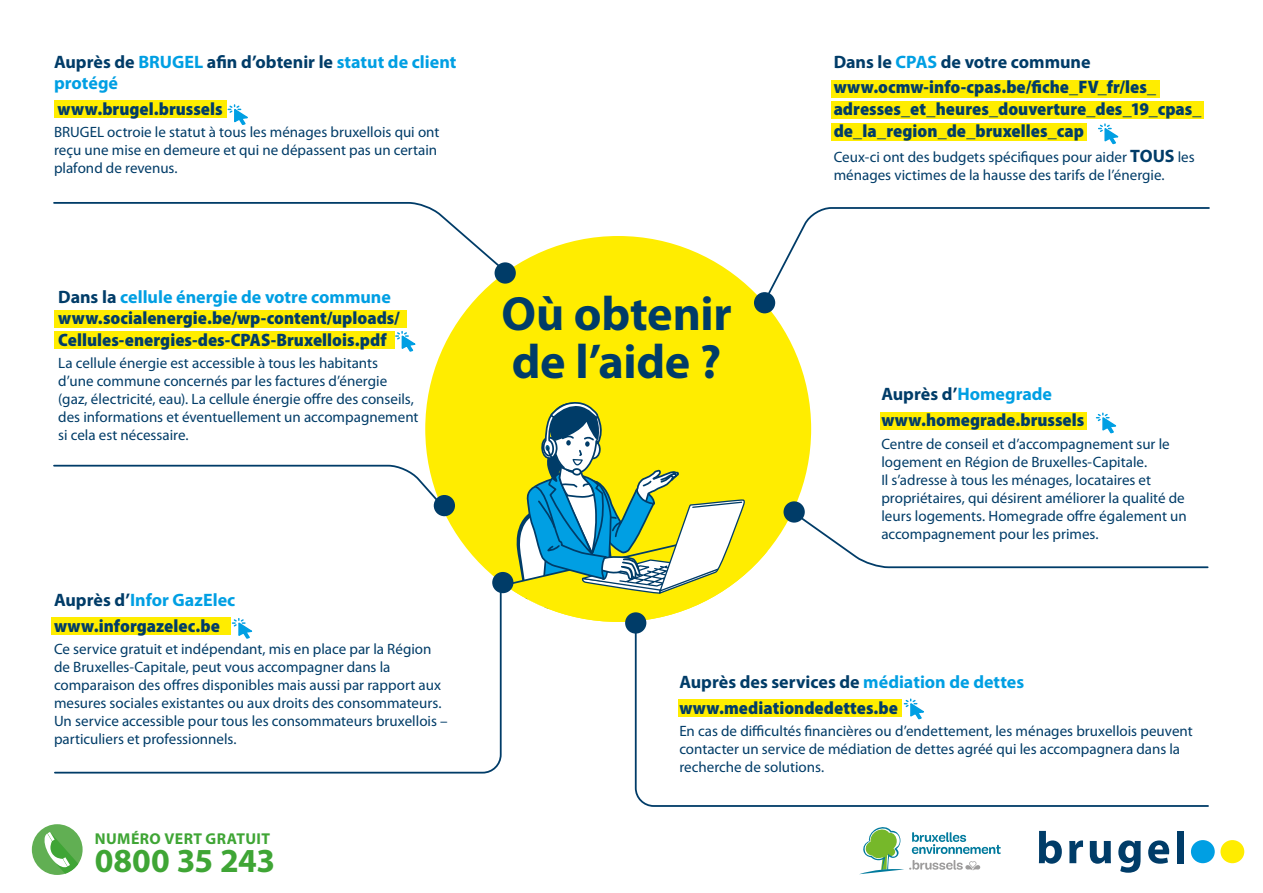
<style>
.page{position:relative;width:1263px;height:893px;background:#fff}
.page>*{position:absolute;margin:0;border:0;box-sizing:border-box;transform-origin:0 0}
.t1{font:700 48.3px/48.3px "Myriad Pro";letter-spacing:-.01em;color:#003c68}
.t2{font:700 33.75px "Myriad Pro";letter-spacing:-.01em;color:#3fa535}
.t3{font:900 semi-condensed 18px/25.8px "Myriad Pro";color:#003c68}
.t4{font:700 18px/21.6px "Myriad Pro";color:#009fe3}
.t5{font:700 15.75px "Myriad Pro";letter-spacing:.025em;color:#3fa535}
.t6{font:15px/18px "Myriad Pro";color:#003c68}
.s1{color:#003c68}
.s2{font-weight:700;font-stretch:normal}
.s3{font-weight:700;font-stretch:normal;color:#009fe3}
.s4{font-weight:700;font-size:18px}
</style>
<div class="page">
<div style="left:831px;top:80px;width:329px;height:17px;background:#ffed00"></div>
<div style="left:831px;top:102px;width:373px;height:17px;background:#ffed00"></div>
<div style="left:831px;top:123px;width:255px;height:17px;background:#ffed00"></div>
<svg style="left:53px;top:202px;width:447px;height:76px"></svg>
<svg style="left:724px;top:207px;width:486px;height:172px"></svg>
<svg style="left:634px;top:622px;width:575px;height:185px"></svg>
<svg style="left:53px;top:617px;width:449px;height:157px"></svg>
<svg style="left:53px;top:464px;width:385px;height:44px"></svg>
<div style="left:425px;top:236px;width:386px;height:386px;background:#ffed00;border-radius:50%"></div>
<div style="left:625px;top:612px;width:21px;height:22px;background:#003c68;border-radius:50%"></div>
<div style="left:434px;top:495px;width:21px;height:21px;background:#003c68;border-radius:50%"></div>
<div style="left:495px;top:262px;width:21px;height:22px;background:#003c68;border-radius:50%"></div>
<div style="left:754px;top:292px;width:21px;height:21px;background:#003c68;border-radius:50%"></div>
<svg style="left:1039px;top:831px;width:23px;height:33px"></svg>
<svg style="left:1069px;top:840px;width:14px;height:23px"></svg>
<svg style="left:1090px;top:841px;width:21px;height:23px"></svg>
<svg style="left:1118px;top:840px;width:23px;height:33px"></svg>
<svg style="left:1148px;top:840px;width:21px;height:24px"></svg>
<div style="left:1177px;top:831px;width:6px;height:32px;background:#003c68"></div>
<div style="left:1191px;top:840px;width:24px;height:23px;background:#009fe3;border-radius:50%"></div>
<div style="left:1220px;top:840px;width:24px;height:23px;background:#ffed00;border-radius:50%"></div>
<div style="left:54px;top:310px;width:352px;height:17px;background:#ffed00"></div>
<div style="left:54px;top:332px;width:340px;height:17px;background:#ffed00"></div>
<svg style="left:396px;top:331px;width:20px;height:21px"></svg>
<div style="left:54px;top:101px;width:172px;height:17px;background:#ffed00"></div>
<svg style="left:228px;top:104px;width:20px;height:21px"></svg>
<svg style="left:232px;top:618px;width:24px;height:22px"></svg>
<svg style="left:1098px;top:123px;width:21px;height:22px"></svg>
<svg style="left:457px;top:400px;width:752px;height:222px"></svg>
<svg style="left:904px;top:698px;width:23px;height:23px"></svg>
<svg style="left:32px;top:824px;width:51px;height:51px"></svg>
<svg style="left:860px;top:827px;width:141px;height:47px"></svg>
<p class="t4" style="left:54px;top:51px;width:404px"><span class="s1">Auprès de</span> BRUGEL <span class="s1">afin d’obtenir le</span> statut de client protégé</p>
<p class="t3" style="left:58px;top:96px;width:167px">www.brugel.brussels</p>
<p class="t6" style="left:54px;top:123px;width:387px">BRUGEL octroie le statut à tous les ménages bruxellois qui ont reçu une mise en demeure et qui ne dépassent pas un certain plafond de revenus.</p>
<p class="t3" style="left:58px;top:286px;width:343px;line-height:21.6px"><span class="s2">Dans la</span> <span class="s3">cellule énergie de votre commune </span>www.socialenergie.be/wp-content/uploads/<br>Cellules-energies-des-CPAS-Bruxellois.pdf</p>
<p class="t6" style="left:58px;top:354px;width:362px">La cellule énergie est accessible à tous les habitants<br>d’une commune concernés par les factures d’énergie (gaz, électricité, eau). La cellule énergie offre des conseils, des informations et éventuellement un accompagnement si cela est nécessaire.</p>
<p class="t3" style="left:54px;top:587px;width:183px"><span class="s2">Auprès d’</span><span class="s3">Infor GazElec </span>www.inforgazelec.be</p>
<p class="t6" style="left:54px;top:640px;width:395px">Ce service gratuit et indépendant, mis en place par la Région de Bruxelles-Capitale, peut vous accompagner dans la comparaison des offres disponibles mais aussi par rapport aux mesures sociales existantes ou aux droits des consommateurs.<br>Un service accessible pour tous les consommateurs bruxellois – particuliers et professionnels.</p>
<p class="t5" style="left:95px;top:829px;width:177px">NUMÉRO VERT GRATUIT</p>
<h2 class="t2" style="left:95px;top:842px;width:182px">0800 35 243</h2>
<h1 class="t1" style="left:501px;top:290px;width:232px">Où obtenir de l’aide ?</h1>
<p class="t3" style="left:834px;top:49px;width:324px"><span class="s2">Dans le</span> <span class="s3">CPAS</span> <span class="s2">de votre commune </span>www.ocmw-info-cpas.be/fiche_FV_fr/les_</p>
<p class="t3" style="left:834px;top:98px;width:369px;line-height:21.6px">adresses_et_heures_douverture_des_19_cpas_ de_la_region_de_bruxelles_cap</p>
<p class="t6" style="left:834px;top:149px;width:362px">Ceux-ci ont des budgets spécifiques pour aider <span class="s4">TOUS</span> les ménages victimes de la hausse des tarifs de l’énergie.</p>
<p class="t3" style="left:881px;top:382px;width:205px"><span class="s2">Auprès d’</span><span class="s3">Homegrade </span>www.homegrade.brussels</p>
<p class="t6" style="left:881px;top:435px;width:307px">Centre de conseil et d’accompagnement sur le logement en Région de Bruxelles-Capitale.<br>Il s’adresse à tous les ménages, locataires et propriétaires, qui désirent améliorer la qualité de leurs logements. Homegrade offre également un accompagnement pour les primes.</p>
<p class="t3" style="left:679px;top:669px;width:346px"><span class="s2">Auprès des services de</span> <span class="s3">médiation de dettes </span>www.mediationdedettes.be</p>
<p class="t6" style="left:679px;top:722px;width:515px">En cas de difficultés financières ou d’endettement, les ménages bruxellois peuvent contacter un service de médiation de dettes agréé qui les accompagnera dans la recherche de solutions.</p>
</div>
